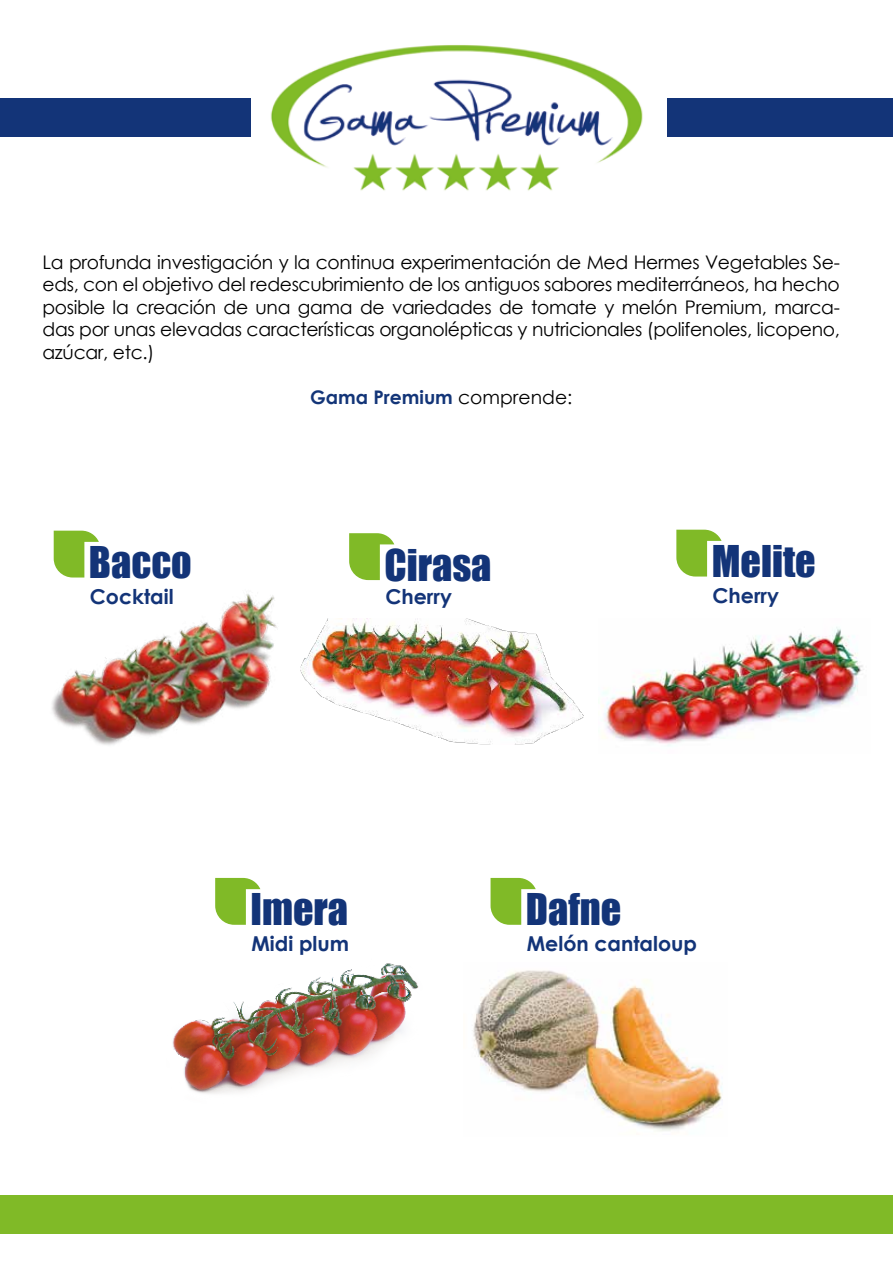
<style>
.page{position:relative;width:893px;height:1276px;background:#fff}
.page>*{position:absolute;margin:0;border:0;box-sizing:border-box;transform-origin:0 0}
.t1{font:40.2px "Impact";color:#133478}
.t2{font:700 20.55px "Century Gothic";color:#133478}
.t3{font:18.75px/22.5px "Century Gothic";letter-spacing:-.02em;color:#000;text-align:justify}
.t4{font:700 18.75px "Century Gothic";color:#133578}
.s1{font-weight:400;color:#000}
</style>
<div class="page">
<div style="left:0;top:99px;width:250px;height:38px;background:#133478"></div>
<div style="left:0;top:1195px;width:893px;height:38px;background:#80ba27"></div>
<div style="left:668px;top:99px;width:225px;height:38px;background:#133478"></div>
<img style="left:270px;top:45px;width:373px;height:146px">
<svg style="left:54px;top:530px;width:45px;height:15px"></svg>
<svg style="left:491px;top:878px;width:45px;height:47px"></svg>
<svg style="left:349px;top:533px;width:45px;height:47px"></svg>
<svg style="left:676px;top:530px;width:46px;height:46px"></svg>
<svg style="left:215px;top:878px;width:45px;height:47px"></svg>
<img style="left:472px;top:970px;width:250px;height:161px">
<img style="left:52px;top:545px;width:249px;height:200px">
<img style="left:301px;top:618px;width:282px;height:127px">
<img style="left:601px;top:627px;width:262px;height:119px">
<img style="left:172px;top:963px;width:247px;height:131px">
<p class="t3" style="left:43px;top:250px;width:799px">La profunda investigación y la continua experimentación de Med Hermes Vegetables Se&shy;eds, con el objetivo del redescubrimiento de los antiguos sabores mediterráneos, ha hecho posible la creación de una gama de variedades de tomate y melón Premium, marca&shy;das por unas elevadas características organolépticas y nutricionales (polifenoles, licopeno, azúcar, etc.)</p>
<p class="t4" style="left:310px;top:385px;width:264px">Gama Premium <span class="s1">comprende:</span></p>
<h1 class="t1" style="left:89px;top:531px;width:104px">Bacco</h1>
<p class="t2" style="left:90px;top:583px;width:85px">Cocktail</p>
<h1 class="t1" style="left:384px;top:534px;width:109px">Cirasa</h1>
<h1 class="t1" style="left:712px;top:530px;width:106px">Melite</h1>
<p class="t2" style="left:385px;top:583px;width:68px">Cherry</p>
<p class="t2" style="left:713px;top:582px;width:68px">Cherry</p>
<h1 class="t1" style="left:250px;top:878px;width:99px">Imera</h1>
<p class="t2" style="left:251px;top:931px;width:99px">Midi plum</p>
<h1 class="t1" style="left:526px;top:878px;width:97px">Dafne</h1>
<p class="t2" style="left:527px;top:931px;width:172px">Melón cantaloup</p>
</div>
